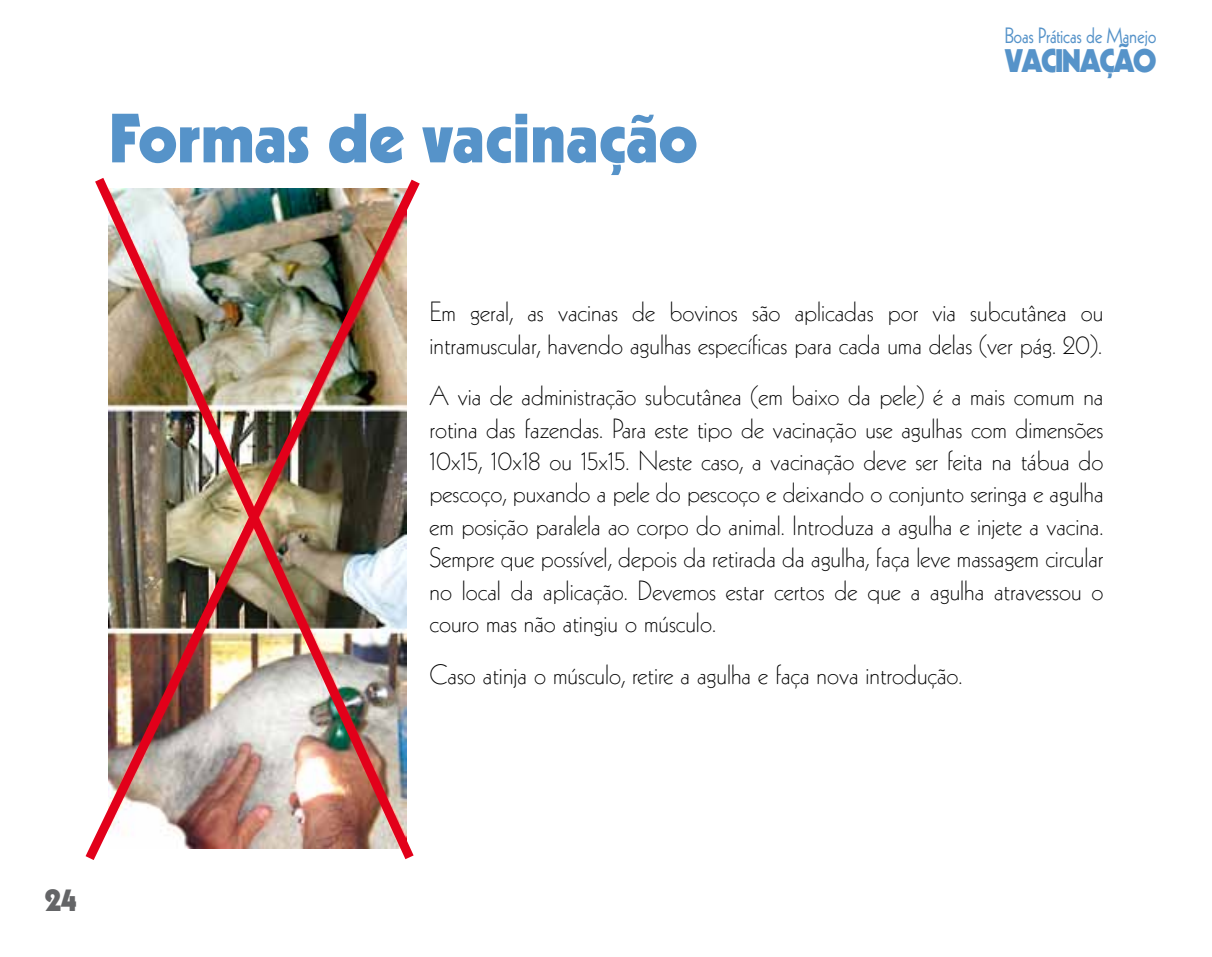
<style>
.page{position:relative;width:1212px;height:957px;background:#fff}
.page>*{position:absolute;margin:0;border:0;box-sizing:border-box;transform-origin:0 0}
.t1{font:900 67.5px "Kabel";color:#5693c9}
.t2{font:900 31.72px "Kabel";letter-spacing:-.05em;color:#5693c9;scale:.94 1}
.t3{font:900 31.5px "Kabel";color:#646567}
.t4{font:300 27px/32.4px "Kabel";color:#000}
.t5{font:21.6px "Kabel";letter-spacing:-.01em;color:#5693c9;scale:.88 1}
</style>
<div class="page">
<img style="left:85px;top:178px;width:335px;height:682px">
<h1 class="t1" style="left:108px;top:96px;width:591px">Formas de vacinação</h1>
<p class="t5" style="left:1005px;top:23px;width:174px">Boas Práticas de Manejo</p>
<p class="t2" style="left:1005px;top:41px;width:163px">VACINAÇÃO</p>
<p class="t4" style="left:429px;top:296px;width:675px">Em geral, as vacinas de bovinos são aplicadas por via subcutânea ou intramuscular, havendo agulhas específicas para cada uma delas (ver pág. 20).</p>
<p class="t4" style="left:429px;top:380px;width:676px;text-align:justify">A via de administração subcutânea (em baixo da pele) é a mais comum na rotina das fazendas. Para este tipo de vacinação use agulhas com dimensões 10x15, 10x18 ou 15x15. Neste caso, a vacinação deve ser feita na tábua do pescoço, puxando a pele do pescoço e deixando o conjunto seringa e agulha em posição paralela ao corpo do animal. Introduza a agulha e injete a vacina.<br>Sempre que possível, depois da retirada da agulha, faça leve massagem circular no local da aplicação. Devemos estar certos de que a agulha atravessou o couro mas não atingiu o músculo.</p>
<p class="t4" style="left:429px;top:658px;width:534px">Caso atinja o músculo, retire a agulha e faça nova introdução.</p>
<p class="t3" style="left:45px;top:880px;width:34px">24</p>
</div>
